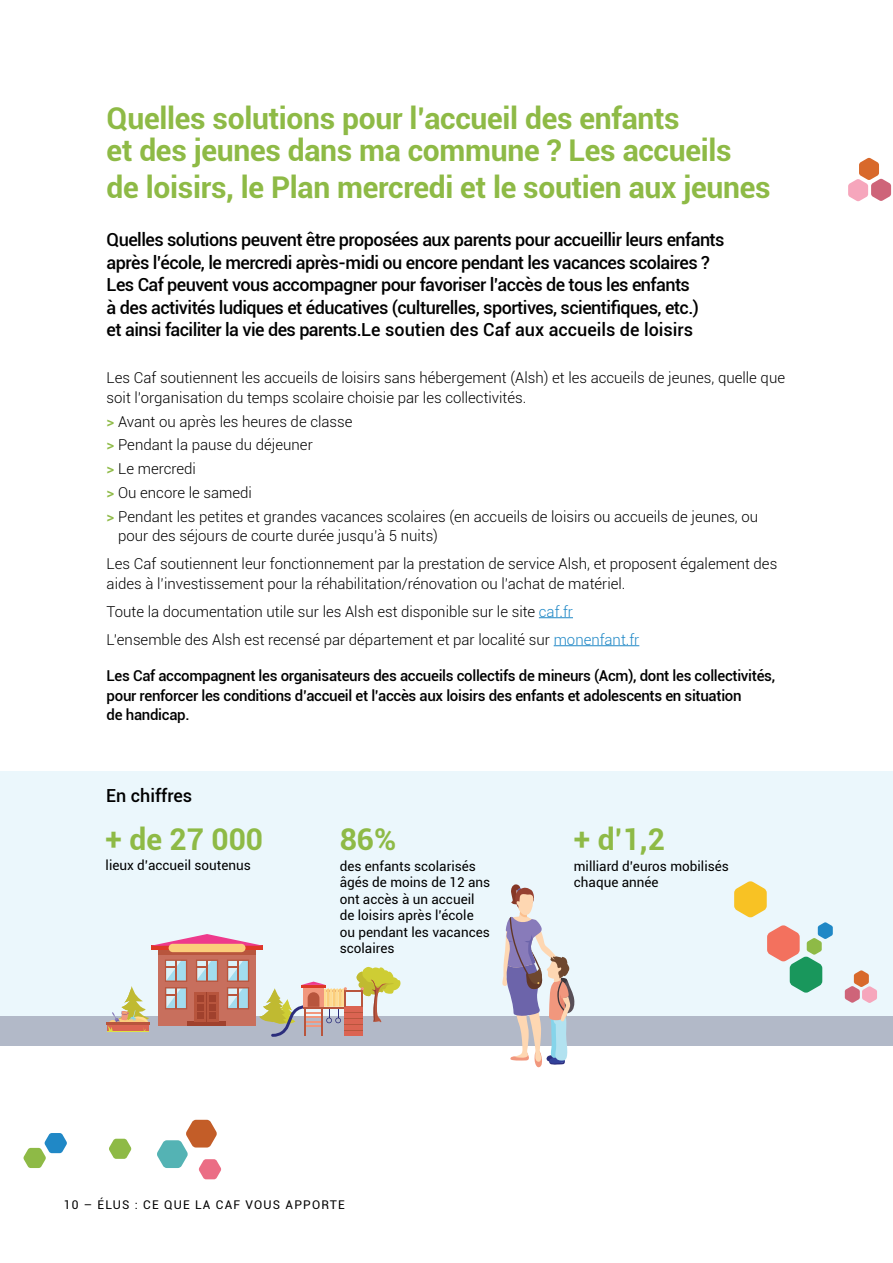
<style>
.page{position:relative;width:893px;height:1263px;background:#fff}
.page>*{position:absolute;margin:0;border:0;box-sizing:border-box;transform-origin:0 0}
.t1{font:700 30px/32.4px "Roboto";letter-spacing:-.01em;color:#8eba46}
.t2{font:500 18px/22.5px "Roboto";letter-spacing:-.03em;color:#000}
.t3{font:500 18px "Roboto";color:#000}
.t4{font:300 15px/23.7px "Roboto";color:#000}
.t5{font:500 15px/19.5px "Roboto";letter-spacing:-.02em;color:#000}
.t6{font:13.5px/16.5px "Roboto";color:#000}
.t7{font:12px "Roboto";letter-spacing:.1em;color:#000}
.s1{font-weight:500;color:#8eba46}
.s2{color:#2088c6}
</style>
<div class="page">
<svg style="left:848px;top:158px;width:43px;height:43px"></svg>
<svg style="left:109px;top:1139px;width:22px;height:20px"></svg>
<svg style="left:157px;top:1120px;width:64px;height:59px"></svg>
<svg style="left:24px;top:1133px;width:43px;height:35px"></svg>
<hr style="left:539px;top:617px;width:34px;height:1px;background:#2088c6">
<hr style="left:554px;top:645px;width:85px;height:1px;background:#2088c6">
<div style="left:0;top:772px;width:893px;height:255px;background:#ebf7fc"></div>
<div style="left:0;top:1017px;width:893px;height:29px;background:#b2b9c8"></div>
<svg style="left:845px;top:970px;width:32px;height:33px"></svg>
<svg style="left:734px;top:881px;width:99px;height:112px"></svg>
<div style="left:158px;top:950px;width:98px;height:76px;background:#c86f5d"></div>
<svg style="left:165px;top:959px;width:22px;height:50px"></svg>
<hr style="left:187px;top:1022px;width:38px;height:4px;background:#a0412d">
<div style="left:194px;top:992px;width:24px;height:30px;background:#b8553d"></div>
<hr style="left:151px;top:946px;width:112px;height:4px;background:#dd3826">
<svg style="left:151px;top:934px;width:112px;height:12px"></svg>
<hr style="left:206px;top:992px;width:1px;height:30px;background:#a0412d">
<div style="left:209px;top:994px;width:7px;height:7px;background:#a0412d"></div>
<div style="left:209px;top:1003px;width:7px;height:7px;background:#a0412d"></div>
<div style="left:209px;top:1012px;width:7px;height:7px;background:#a0412d"></div>
<div style="left:197px;top:994px;width:7px;height:7px;background:#a0412d"></div>
<div style="left:197px;top:1003px;width:7px;height:7px;background:#a0412d"></div>
<div style="left:197px;top:1012px;width:7px;height:7px;background:#a0412d"></div>
<svg style="left:227px;top:959px;width:22px;height:50px"></svg>
<hr style="left:237px;top:960px;width:2px;height:21px;background:#b8553d">
<svg style="left:158px;top:950px;width:98px;height:5px"></svg>
<svg style="left:196px;top:959px;width:22px;height:23px"></svg>
<div style="left:169px;top:944px;width:77px;height:8px;background:#fbcd7b;border-radius:4px"></div>
<svg style="left:259px;top:967px;width:142px;height:70px"></svg>
<hr style="left:108px;top:1031px;width:41px;height:1px;background:#dde243">
<svg style="left:107px;top:986px;width:42px;height:45px"></svg>
<hr style="left:106px;top:1022px;width:44px;height:2px;background:#b8553d">
<svg style="left:502px;top:884px;width:73px;height:184px"></svg>
<h1 class="t1" style="left:107px;top:101px;width:627px">Quelles solutions pour l’accueil des enfants<br>et des jeunes dans ma commune ? Les accueils</h1>
<h1 class="t1" style="left:107px;top:170px;width:665px">de loisirs, le Plan mercredi et le soutien aux jeunes</h1>
<p class="t2" style="left:107px;top:228px;width:619px">Quelles solutions peuvent être proposées aux parents pour accueillir leurs enfants après l’école, le mercredi après-midi ou encore pendant les vacances scolaires ?<br>Les Caf peuvent vous accompagner pour favoriser l’accès de tous les enfants<br>à des activités ludiques et éducatives (culturelles, sportives, scientifiques, etc.)<br>et ainsi faciliter la vie des parents.Le soutien des Caf aux accueils de loisirs</p>
<p class="t4" style="left:107px;top:368px;width:680px;line-height:19.5px">Les Caf soutiennent les accueils de loisirs sans hébergement (Alsh) et les accueils de jeunes, quelle que soit l’organisation du temps scolaire choisie par les collectivités.</p>
<p class="t4" style="left:107px;top:409px;width:653px"><span class="s1">&gt;</span> Avant ou après les heures de classe<br><span class="s1">&gt;</span> Pendant la pause du déjeuner<br><span class="s1">&gt;</span> Le mercredi<br><span class="s1">&gt;</span> Ou encore le samedi<br><span class="s1">&gt;</span> Pendant les petites et grandes vacances scolaires (en accueils de loisirs ou accueils de jeunes, ou</p>
<p class="t4" style="left:107px;top:521px;width:672px;line-height:28px;text-indent:12px">pour des séjours de courte durée jusqu’à 5 nuits)<br>Les Caf soutiennent leur fonctionnement par la prestation de service Alsh, et proposent également des</p>
<p class="t4" style="left:107px;top:569px;width:534px;line-height:28px">aides à l’investissement pour la réhabilitation/rénovation ou l’achat de matériel.<br>Toute la documentation utile sur les Alsh est disponible sur le site <span class="s2">caf.fr<br></span>L’ensemble des Alsh est recensé par département et par localité sur <span class="s2">monenfant.fr</span></p>
<p class="t5" style="left:107px;top:665px;width:670px">Les Caf accompagnent les organisateurs des accueils collectifs de mineurs (Acm), dont les collectivités, pour renforcer les conditions d’accueil et l’accès aux loisirs des enfants et adolescents en situation<br>de handicap.</p>
<p class="t3" style="left:106px;top:783px;width:87px">En chiffres</p>
<h1 class="t1" style="left:106px;top:822px;width:159px">+ de 27 000</h1>
<p class="t6" style="left:106px;top:857px;width:147px">lieux d’accueil soutenus</p>
<h1 class="t1" style="left:340px;top:822px;width:58px">86%</h1>
<p class="t6" style="left:340px;top:857px;width:152px">des enfants scolarisés âgés de moins de 12 ans ont accès à un accueil de loisirs après l’école ou pendant les vacances scolaires</p>
<h1 class="t1" style="left:574px;top:822px;width:93px">+ d’1,2</h1>
<p class="t6" style="left:574px;top:857px;width:157px">milliard d’euros mobilisés chaque année</p>
<p class="t7" style="left:64px;top:1196px;width:283px">10 – Élus : ce que la Caf vous apporte</p>
</div>
